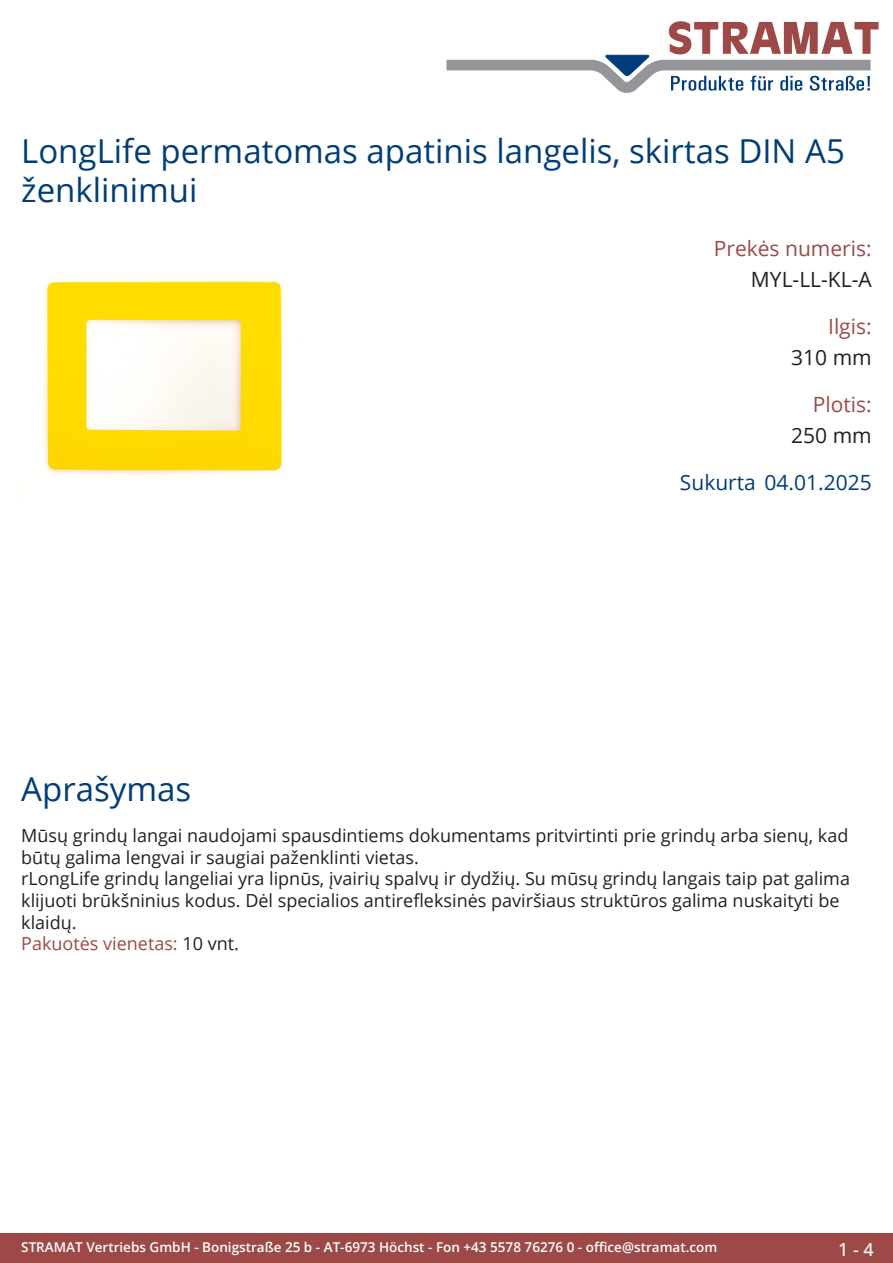
<style>
.page{position:relative;width:893px;height:1263px;background:#fff}
.page>*{position:absolute;margin:0;border:0;box-sizing:border-box;transform-origin:0 0}
.Produkttitel{font:33px/39.6px "Open Sans";color:#003d78}
.TechDaten_Überschrif{font:21px "Open Sans";color:#9c4948}
.TechDaten_Inhalt{font:21px "Open Sans";color:#231f20}
.Erstellungsdatum{font:21px "Open Sans";color:#003d78}
.Beschreibung_Text{font:18px/21.6px "Open Sans";color:#231f20}
.t1{font:500 18px "Open Sans";color:#fff}
.t2{font:600 13.5px "Open Sans";color:#fff}
.s1{color:#9c4948}
</style>
<div class="page">
<div style="left:0;top:1233px;width:893px;height:30px;background:#9c4948"></div>
<svg style="left:446px;top:21px;width:433px;height:72px"></svg>
<img style="left:43px;top:281px;width:240px;height:195px">
<p class="Produkttitel" style="left:21px;top:130px;width:825px">LongLife permatomas apatinis langelis, skirtas DIN A5 ženklinimui</p>
<p class="TechDaten_Überschrif" style="left:714px;top:234px;width:159px">Prekės numeris:</p>
<p class="TechDaten_Inhalt" style="left:751px;top:265px;width:122px">MYL-LL-KL-A</p>
<p class="TechDaten_Überschrif" style="left:828px;top:312px;width:45px">Ilgis:</p>
<p class="TechDaten_Inhalt" style="left:791px;top:343px;width:82px">310 mm</p>
<p class="TechDaten_Überschrif" style="left:813px;top:390px;width:60px">Plotis:</p>
<p class="TechDaten_Inhalt" style="left:791px;top:421px;width:82px">250 mm</p>
<p class="Erstellungsdatum" style="left:680px;top:468px;width:193px">Sukurta 04.01.2025</p>
<p class="Produkttitel" style="left:21px;top:768px;width:172px">Aprašymas</p>
<p class="Beschreibung_Text" style="left:21px;top:824px;width:830px">Mūsų grindų langai naudojami spausdintiems dokumentams pritvirtinti prie grindų arba sienų, kad būtų galima lengvai ir saugiai paženklinti vietas.<br>rLongLife grindų langeliai yra lipnūs, įvairių spalvų ir dydžių. Su mūsų grindų langais taip pat galima klijuoti brūkšninius kodus. Dėl specialios antirefleksinės paviršiaus struktūros galima nuskaityti be klaidų.<br><span class="s1">Pakuotės vienetas:</span> 10 vnt.</p>
<p class="t2" style="left:21px;top:1238px;width:698px">STRAMAT Vertriebs GmbH - Bonigstraße 25 b - AT-6973 Höchst - Fon +43 5578 76276 0 - office@stramat.com</p>
<p class="t1" style="left:838px;top:1237px;width:37px">1 - 4</p>
</div>
